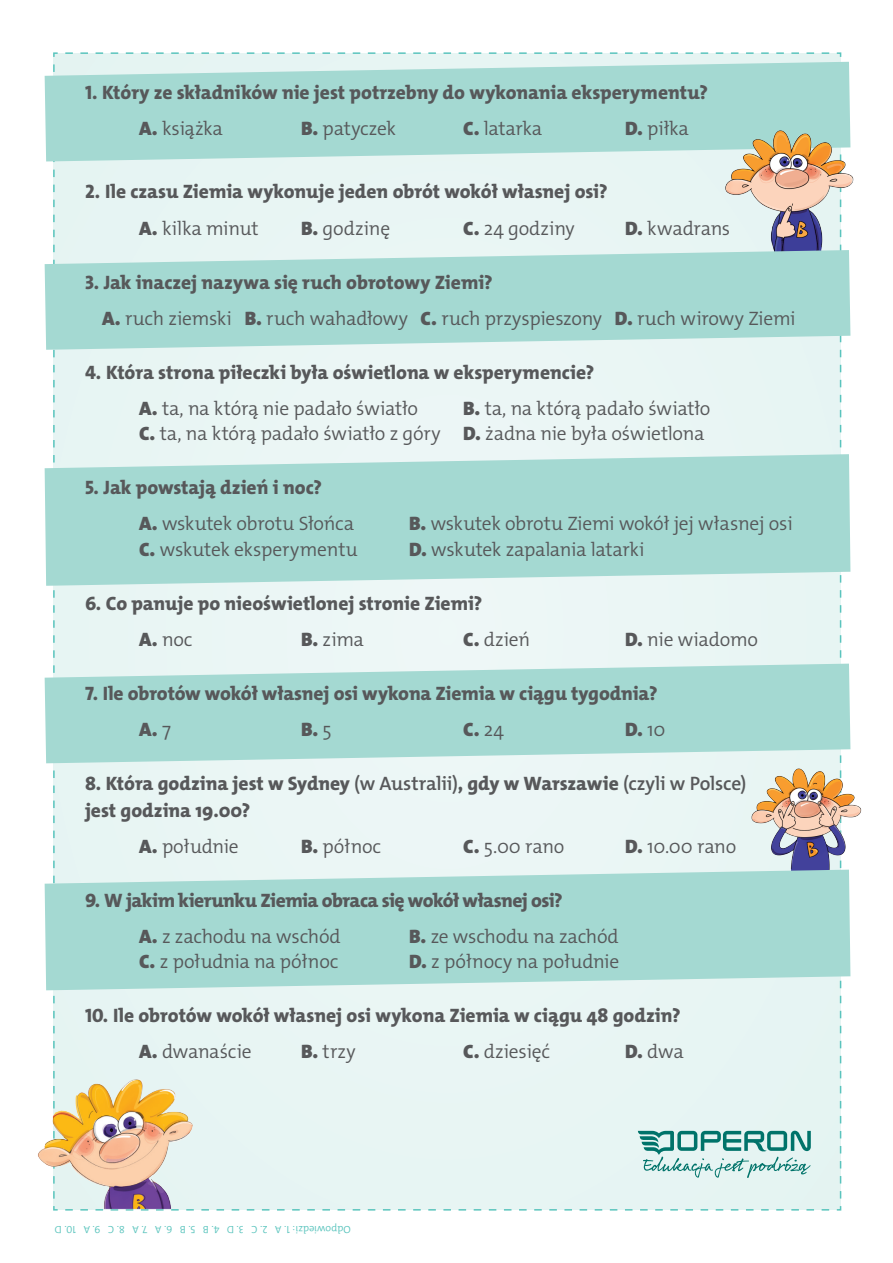
<style>
.page{position:relative;width:893px;height:1263px;background:#fff}
.page>*{position:absolute;margin:0;border:0;box-sizing:border-box;transform-origin:0 0}
.t1{font:300 19.5px/25.5px "The Mix Os F";letter-spacing:-.015em;color:#57585a}
.t2{font:800 19.5px/27px "The Mix Os F";letter-spacing:-.005em;color:#57585a}
.t3{font:800 19.5px "The Mix Os F";letter-spacing:-.03em;color:#57585a}
.t4{font:900 19.5px "The Mix Os F";color:#57585a}
.t5{font:300 10.5px "The Mix Os F";color:#5ac4bd}
.s1{font-weight:900}
.s2{font-weight:300}
.s3{font-weight:600}
</style>
<div class="page">
<div style="left:52px;top:52px;width:790px;height:1159px;background:#e8f5f4"></div>
<svg style="left:45px;top:62px;width:805px;height:99px;background:#acdcd6"></svg>
<img style="left:685px;top:104px;width:169px;height:146px">
<svg style="left:45px;top:250px;width:805px;height:100px;background:#adddd6"></svg>
<svg style="left:45px;top:664px;width:805px;height:99px;background:#acdcd6"></svg>
<svg style="left:45px;top:454px;width:805px;height:132px;background:#abdcd5"></svg>
<img style="left:724px;top:746px;width:138px;height:124px">
<svg style="left:45px;top:870px;width:805px;height:120px;background:#abdcd5"></svg>
<img style="left:38px;top:1078px;width:158px;height:133px">
<svg style="left:638px;top:1131px;width:173px;height:47px;background:#a4cfcb"></svg>
<p class="t2" style="left:85px;top:80px;width:624px">1. Który ze składników nie jest potrzebny do wykonania eksperymentu?</p>
<p class="t1" style="left:139px;top:116px;width:85px"><span class="s1">A.</span> książka</p>
<p class="t1" style="left:301px;top:116px;width:96px"><span class="s1">B.</span> patyczek</p>
<p class="t1" style="left:463px;top:116px;width:81px"><span class="s1">C.</span> latarka</p>
<p class="t1" style="left:625px;top:116px;width:65px"><span class="s1">D.</span> piłka</p>
<p class="t2" style="left:85px;top:179px;width:524px">2. Ile czasu Ziemia wykonuje jeden obrót wokół własnej osi?</p>
<p class="t1" style="left:139px;top:215px;width:121px"><span class="s1">A.</span> kilka minut</p>
<p class="t1" style="left:301px;top:215px;width:91px"><span class="s1">B.</span> godzinę</p>
<p class="t1" style="left:463px;top:215px;width:113px"><span class="s1">C.</span> 24 godziny</p>
<p class="t1" style="left:625px;top:215px;width:107px"><span class="s1">D.</span> kwadrans</p>
<p class="t2" style="left:85px;top:269px;width:409px">3. Jak inaczej nazywa się ruch obrotowy Ziemi?</p>
<p class="t1" style="left:102px;top:305px;width:695px"><span class="s1">A.</span> ruch ziemski <span class="s1">B.</span> ruch wahadłowy <span class="s1">C.</span> ruch przyspieszony <span class="s1">D.</span> ruch wirowy Ziemi</p>
<p class="t2" style="left:85px;top:359px;width:511px">4. Która strona piłeczki była oświetlona w eksperymencie?</p>
<p class="t1" style="left:139px;top:395px;width:281px"><span class="s1">A.</span> ta, na którą nie padało światło</p>
<p class="t1" style="left:139px;top:395px;width:573px;text-indent:324px"><span class="s1">B.</span> ta, na którą padało światło<br><span class="s1">C.</span> ta, na którą padało światło z góry <span class="s1">D.</span> żadna nie była oświetlona</p>
<p class="t2" style="left:85px;top:474px;width:238px">5. Jak powstają dzień i noc?</p>
<p class="t1" style="left:139px;top:511px;width:217px"><span class="s1">A.</span> wskutek obrotu Słońca</p>
<p class="t1" style="left:409px;top:511px;width:385px"><span class="s1">B.</span> wskutek obrotu Ziemi wokół jej własnej osi</p>
<p class="t1" style="left:139px;top:536px;width:220px"><span class="s1">C.</span> wskutek eksperymentu</p>
<p class="t1" style="left:409px;top:536px;width:237px"><span class="s1">D.</span> wskutek zapalania latarki</p>
<p class="t2" style="left:85px;top:590px;width:399px">6. Co panuje po nieoświetlonej stronie Ziemi?</p>
<p class="t1" style="left:139px;top:626px;width:55px"><span class="s1">A.</span> noc</p>
<p class="t1" style="left:301px;top:626px;width:64px"><span class="s1">B.</span> zima</p>
<p class="t1" style="left:463px;top:626px;width:69px"><span class="s1">C.</span> dzień</p>
<p class="t1" style="left:625px;top:626px;width:134px"><span class="s1">D.</span> nie wiadomo</p>
<p class="t2" style="left:85px;top:680px;width:574px">7. Ile obrotów wokół własnej osi wykona Ziemia w ciągu tygodnia?</p>
<p class="t4" style="left:139px;top:716px;width:33px">A. <span class="s2">7</span></p>
<p class="t4" style="left:301px;top:716px;width:32px">B. <span class="s2">5</span></p>
<p class="t4" style="left:463px;top:716px;width:42px">C. <span class="s2">24</span></p>
<p class="t4" style="left:625px;top:716px;width:42px">D. <span class="s2">10</span></p>
<p class="t2" style="left:85px;top:770px;width:663px">8. Która godzina jest w Sydney <span class="s3">(w Australii)</span>, gdy w Warszawie <span class="s3">(czyli w Polsce) </span>jest godzina 19.00?</p>
<p class="t1" style="left:139px;top:833px;width:101px"><span class="s1">A.</span> południe</p>
<p class="t1" style="left:301px;top:833px;width:82px"><span class="s1">B.</span> północ</p>
<p class="t1" style="left:463px;top:833px;width:103px"><span class="s1">C.</span> 5.00 rano</p>
<p class="t1" style="left:625px;top:833px;width:113px"><span class="s1">D.</span> 10.00 rano</p>
<p class="t3" style="left:85px;top:887px;width:479px">9. W jakim kierunku Ziemia obraca się wokół własnej osi?</p>
<p class="t1" style="left:139px;top:923px;width:203px"><span class="s1">A.</span> z zachodu na wschód</p>
<p class="t1" style="left:409px;top:923px;width:211px"><span class="s1">B.</span> ze wschodu na zachód</p>
<p class="t1" style="left:139px;top:949px;width:201px"><span class="s1">C.</span> z południa na północ</p>
<p class="t1" style="left:409px;top:949px;width:212px"><span class="s1">D.</span> z północy na południe</p>
<p class="t2" style="left:139px;top:998px;width:543px;line-height:36px;text-indent:-54px">10. Ile obrotów wokół własnej osi wykona Ziemia w ciągu 48 godzin?<br><span class="s1">A.</span> <span class="s2">dwanaście</span></p>
<p class="t1" style="left:301px;top:1039px;width:56px"><span class="s1">B.</span> trzy</p>
<p class="t1" style="left:463px;top:1039px;width:89px"><span class="s1">C.</span> dziesięć</p>
<p class="t1" style="left:625px;top:1039px;width:60px"><span class="s1">D.</span> dwa</p>
<p class="t5" style="left:351px;top:1236px;width:298px;rotate:-180deg">Odpowiedzi: 1. A 2. C 3. D 4. B 5. B 6. A 7. A 8. C 9. A 10. D</p>
</div>
